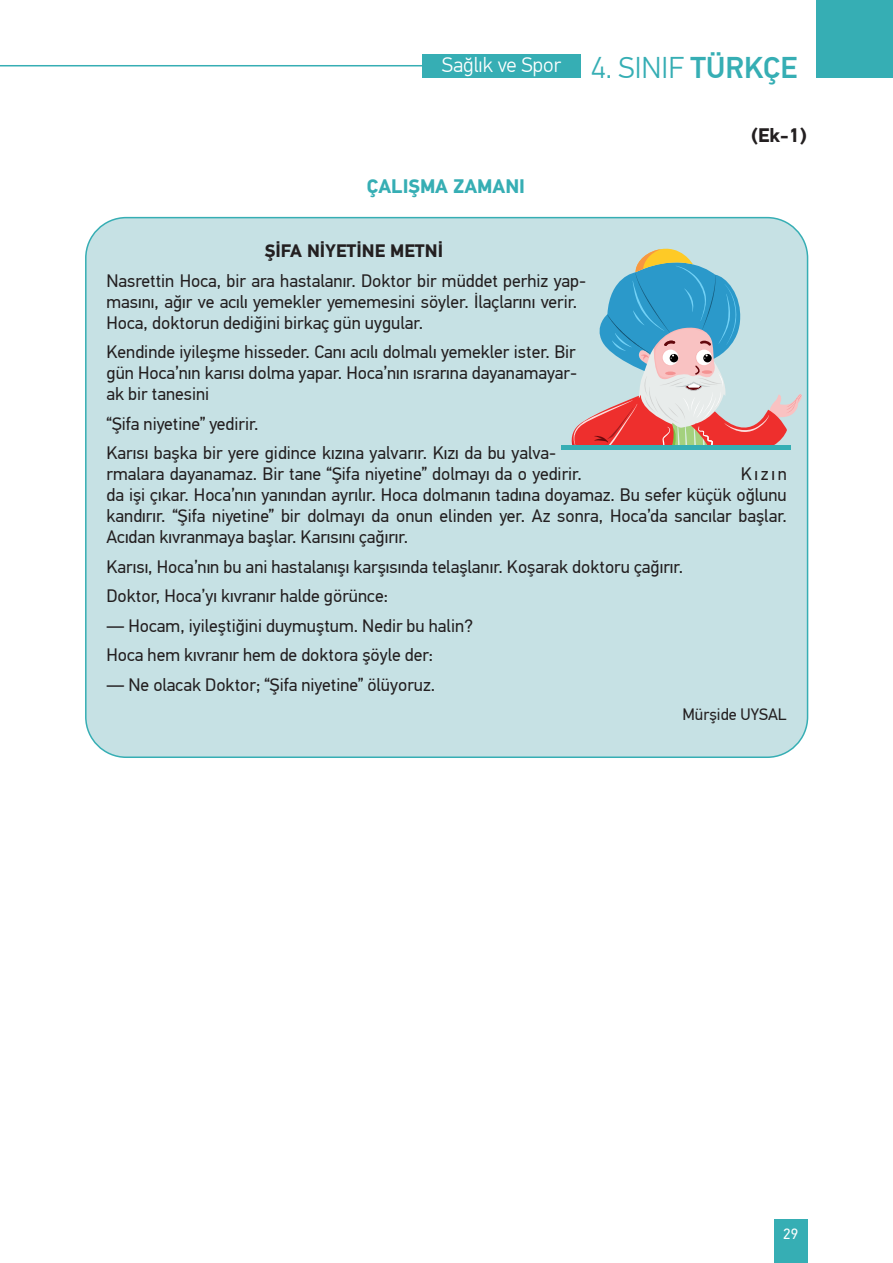
<style>
.page{position:relative;width:893px;height:1263px;background:#fff}
.page>*{position:absolute;margin:0;border:0;box-sizing:border-box;transform-origin:0 0}
.t1{font:300 21px "PF Din Text Pro";color:#fff}
.t2{font:700 19.5px "PF Din Text Pro";color:#36aeb4}
.t3{font:700 19.5px "PF Din Text Pro";color:#231f20}
.t4{font:18px/21px "PF Din Text Pro";color:#231f20}
.t5{font:700 18px "PF Din Text Pro";color:#231f20}
.t6{font:16.5px "PF Din Text Pro";color:#231f20}
.t7{font:15px "PF Din Text Pro";color:#fff}
.s1{font-size:30px;color:#36aeb4}
.s2{font-weight:500;font-size:30px;color:#36aeb4}
</style>
<div class="page">
<div style="left:422px;top:54px;width:159px;height:24px;background:#36aeb4"></div>
<div style="left:816px;top:0;width:77px;height:78px;background:#36aeb4"></div>
<hr style="left:0;top:65px;width:461px;height:1px;background:#36aeb4">
<div style="left:775px;top:1219px;width:33px;height:44px;background:#36aeb4"></div>
<div style="left:86px;top:218px;width:721px;height:539px;background:#c6e1e4;border-radius:40px"></div>
<svg style="left:571px;top:248px;width:231px;height:197px"></svg>
<hr style="left:562px;top:445px;width:229px;height:4px;background:#36aeb4">
<p class="t1" style="left:442px;top:53px;width:357px">Sağlık ve Spor <span class="s1">4. SINIF</span> <span class="s2">TÜRKÇE</span></p>
<p class="t2" style="left:367px;top:174px;width:160px">ÇALIŞMA ZAMANI</p>
<p class="t3" style="left:751px;top:124px;width:57px">(Ek-1)</p>
<p class="t5" style="left:265px;top:240px;width:180px">ŞİFA NİYETİNE METNİ</p>
<p class="t4" style="left:106px;top:270px;width:481px">Nasrettin Hoca, bir ara hastalanır. Doktor bir müddet perhiz yap&shy;masını, ağır ve acılı yemekler yememesini söyler. İlaçlarını verir.<br>Hoca, doktorun dediğini birkaç gün uygular.</p>
<p class="t4" style="left:106px;top:342px;width:472px;text-align:justify">Kendinde iyileşme hisseder. Canı acılı dolmalı yemekler ister. Bir gün Hoca’nın karısı dolma yapar. Hoca’nın ısrarına dayanamayar&shy;ak bir tanesini</p>
<p class="t4" style="left:106px;top:409px;width:451px;line-height:29.5px">“Şifa niyetine” yedirir.<br>Karısı başka bir yere gidince kızına yalvarır. Kızı da bu yalva-</p>
<p class="t4" style="left:106px;top:464px;width:477px">rmalara dayanamaz. Bir tane “Şifa niyetine” dolmayı da o yedirir.</p>
<p class="t4" style="left:106px;top:464px;width:682px;text-align:justify;text-indent:634px">Kızın da işi çıkar. Hoca’nın yanından ayrılır. Hoca dolmanın tadına doyamaz. Bu sefer küçük oğlunu kandırır. “Şifa niyetine” bir dolmayı da onun elinden yer. Az sonra, Hoca’da sancılar başlar.<br>Acıdan kıvranmaya başlar. Karısını çağırır.</p>
<p class="t4" style="left:106px;top:552px;width:578px;line-height:29.5px">Karısı, Hoca’nın bu ani hastalanışı karşısında telaşlanır. Koşarak doktoru çağırır.<br>Doktor, Hoca’yı kıvranır halde görünce:</p>
<p class="t4" style="left:106px;top:611px;width:368px;line-height:29.5px">— Hocam, iyileştiğini duymuştum. Nedir bu halin?<br>Hoca hem kıvranır hem de doktora şöyle der:</p>
<p class="t4" style="left:106px;top:674px;width:330px">— Ne olacak Doktor; “Şifa niyetine” ölüyoruz.</p>
<p class="t6" style="left:683px;top:705px;width:106px">Mürşide UYSAL</p>
<p class="t7" style="left:783px;top:1225px;width:16px">29</p>
</div>
